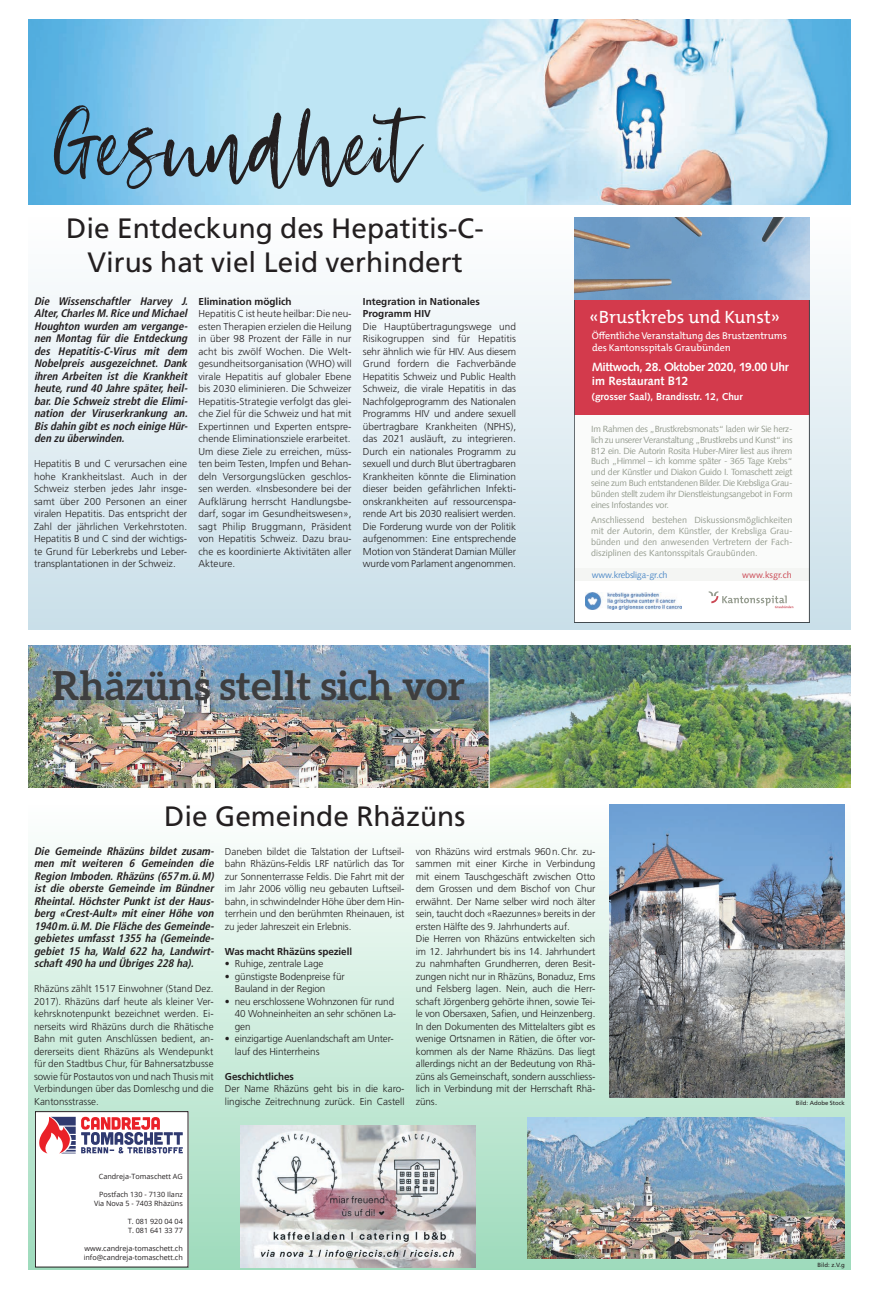
<style>
.page{position:relative;width:879px;height:1290px;background:#fff}
.page>*{position:absolute;margin:0;border:0;box-sizing:border-box;transform-origin:0 0}
.t1{font:900 110px "Rosetta";letter-spacing:.01em;color:#231f20}
.t2{font:700 40px "Aleo";color:#3e3e3f}
.t3{font:28px/34px "Frutiger LT Std";color:#231f20;text-align:center}
.t4{font:18px "The Mix B";color:#fff}
.t5{font:700 12px/14.4px "Syntax Com";letter-spacing:-.03em;color:#fff}
.t6{font:italic 700 condensed 11px/12.5px "Frutiger LT Std";color:#231f20;text-align:justify}
.t7{font:300 10px/12.5px "Frutiger LT Std";letter-spacing:-.01em;color:#231f20;text-align:justify}
.t8{font:700 10px/12.5px "Frutiger LT Std";color:#231f20}
.t9{font:10px/12px "The Mix B";letter-spacing:-.01em;color:#fff}
.t10{font:700 10px "Syntax Com";color:#fff}
.t11{font:9px/10.8px "Syntax Com";letter-spacing:-.015em;color:#969d90;text-align:justify}
.t12{font:9px "Syntax Com";letter-spacing:-.02em;color:#508bc8}
.t13{font:9px "Syntax Com";color:#ca4753}
.t14{font:7.2px/9px "Open Sans";color:#231f20}
.t15{font:6px "Frutiger LT Std";color:#231f20}
</style>
<div class="page">
<img style="left:28px;top:20px;width:822px;height:185px">
<div style="left:28px;top:217px;width:822px;height:413px;background:linear-gradient(to bottom,#fefefe,#c9dfe9)"></div>
<div style="left:28px;top:805px;width:822px;height:465px;background:linear-gradient(to bottom,#feffff,#9dd9ba)"></div>
<img style="left:240px;top:1125px;width:235px;height:142px">
<div style="left:35px;top:1111px;width:153px;height:156px;background:#fff"></div>
<svg style="left:39px;top:1117px;width:144px;height:36px"></svg>
<div style="left:35px;top:1111px;width:153px;height:156px;border:1px solid #231f20"></div>
<img style="left:609px;top:805px;width:236px;height:292px">
<img style="left:527px;top:1117px;width:318px;height:142px">
<img style="left:28px;top:645px;width:822px;height:142px">
<hr style="left:488px;top:645px;width:1px;height:147px;background:#fff">
<div style="left:574px;top:217px;width:235px;height:406px;background:#fff"></div>
<div style="left:574px;top:415px;width:235px;height:153px;background:#fafbfa"></div>
<div style="left:574px;top:568px;width:235px;height:13px;background:#f4f5f3"></div>
<div style="left:574px;top:300px;width:235px;height:115px;background:#d33a4c"></div>
<svg style="left:708px;top:591px;width:85px;height:17px"></svg>
<img style="left:574px;top:217px;width:235px;height:82px">
<img style="left:585px;top:592px;width:97px;height:17px">
<svg style="left:809px;top:217px;width:13px;height:1px"></svg>
<h1 class="t1" style="left:55px;top:88px;width:365px">Gesundheit</h1>
<h3 class="t3" style="left:66px;top:212px;width:419px">Die Entdeckung des Hepatitis-C-<br>Virus hat viel Leid verhindert</h3>
<p class="t6" style="left:34px;top:295px;width:158px">Die Wissenschaftler Harvey J.<br>Alter,CharlesM.Rice und Michael Houghton wurden am vergange&shy;nen Montag für die Entdeckung des Hepatitis-C-Virus mit dem Nobelpreis ausgezeichnet. Dank ihren Arbeiten ist die Krankheit heute,rund 40 Jahre später,heil&shy;bar.Die Schweizstrebtdie Elimi&shy;nation der Viruserkrankung an.<br>Bisdahin gibtesnoch einige Hür&shy;den zu überwinden.</p>
<p class="t7" style="left:34px;top:458px;width:155px">Hepatitis B und C verursachen eine hohe Krankheitslast. Auch in der Schweiz sterben jedes Jahr insge&shy;samt über 200 Personen an einer viralen Hepatitis. Das entspricht der Zahl der jährlichen Verkehrstoten.<br>Hepatitis B und C sind der wichtigs&shy;te Grund für Leberkrebs und Leber&shy;transplantationen in der Schweiz.</p>
<p class="t8" style="left:198px;top:295px;width:95px">Elimination möglich</p>
<p class="t7" style="left:198px;top:308px;width:155px">Hepatitis C ist heute heilbar: Die neu&shy;esten Therapien erzielen die Heilung in über 98 Prozent der Fälle in nur acht bis zwölf Wochen. Die Welt&shy;gesundheitsorganisation (WHO) will virale Hepatitis auf globaler Ebene bis 2030 eliminieren. Die Schweizer Hepatitis-Strategie verfolgt das glei&shy;che Ziel für die Schweiz und hat mit Expertinnen und Experten entspre&shy;chende Eliminationsziele erarbeitet.<br>Um diese Ziele zu erreichen, müss&shy;ten beim Testen, Impfen und Behan&shy;deln Versorgungslücken geschlos&shy;sen werden. «Insbesondere bei der Aufklärung herrscht Handlungsbe&shy;darf, sogar im Gesundheitswesen», sagt Philip Bruggmann, Präsident von Hepatitis Schweiz. Dazu brau&shy;che es koordinierte Aktivitäten aller Akteure.</p>
<p class="t8" style="left:363px;top:295px;width:118px">Integration in Nationales<br>Programm HIV</p>
<p class="t7" style="left:363px;top:320px;width:155px">Die Hauptübertragungswege und Risikogruppen sind für Hepatitis sehr ähnlich wie für HIV. Aus diesem Grund fordern die Fachverbände Hepatitis Schweiz und Public Health Schweiz, die virale Hepatitis in das Nachfolgeprogramm des Nationalen Programms HIV und andere sexuell übertragbare Krankheiten (NPHS), das 2021 ausläuft, zu integrieren.<br>Durch ein nationales Programm zu sexuell und durch Blut übertragbaren Krankheiten könnte die Elimination dieser beiden gefährlichen Infekti&shy;onskrankheiten auf ressourcenspa&shy;rende Art bis 2030 realisiert werden.<br>Die Forderung wurde von der Politik aufgenommen: Eine entsprechende Motion von Ständerat Damian Müller wurde vom Parlament angenommen.</p>
<h2 class="t2" style="left:52px;top:662px;width:414px">Rhäzüns stellt sich vor</h2>
<h3 class="t3" style="left:164px;top:799px;width:303px">Die Gemeinde Rhäzüns</h3>
<h3 class="t4" style="left:589px;top:306px;width:192px">«Brustkrebs und Kunst»</h3>
<p class="t9" style="left:592px;top:330px;width:196px">Öffentliche Veranstaltung des Brustzentrums des Kantonsspitals Graubünden</p>
<p class="t5" style="left:592px;top:359px;width:199px">Mittwoch, 28. Oktober 2020, 19.00 Uhr im Restaurant B12</p>
<p class="t10" style="left:592px;top:390px;width:153px">(grosser Saal), Brandisstr. 12, Chur</p>
<p class="t11" style="left:591px;top:423px;width:203px">Im Rahmen des „Brustkrebsmonats“ laden wir Sie herz&shy;lich zu unserer Veranstaltung „Brustkrebs und Kunst“ ins B12 ein. Die Autorin Rosita Huber-Mirer liest aus ihrem Buch „Himmel – ich komme später - 365 Tage Krebs“ und der Künstler und Diakon Guido I. Tomaschett zeigt seine zum Buch entstandenen Bilder. Die Krebsliga Grau&shy;bünden stellt zudem ihr Dienstleistungsangebot in Form eines Infostandes vor.</p>
<p class="t11" style="left:591px;top:515px;width:203px">Anschliessend bestehen Diskussionsmöglichkeiten mit der Autorin, dem Künstler, der Krebsliga Grau&shy;bünden und den anwesenden Vertretern der Fach&shy;disziplinen des Kantonsspitals Graubünden.</p>
<p class="t12" style="left:592px;top:569px;width:77px">www.krebsliga-gr.ch</p>
<p class="t13" style="left:742px;top:569px;width:51px">www.ksgr.ch</p>
<p class="t6" style="left:34px;top:845px;width:184px">Die Gemeinde Rhäzüns bildet zusam&shy;men mit weiteren 6 Gemeinden die Region Imboden.Rhäzüns (657m.ü.M) ist die oberste Gemeinde im Bündner Rheintal. Höchster Punkt ist der Haus&shy;berg «Crest-Ault» mit einer Höhe von 1940m.ü.M.Die Fläche desGemeinde&shy;gebietes umfasst 1355 ha (Gemeinde&shy;gebiet 15 ha, Wald 622 ha, Landwirt&shy;schaft490 ha und Übriges228 ha).</p>
<p class="t7" style="left:34px;top:983px;width:181px">Rhäzüns zählt 1517 Einwohner (Stand Dez.<br>2017). Rhäzüns darf heute als kleiner Ver&shy;kehrsknotenpunkt bezeichnet werden. Ei&shy;nerseits wird Rhäzüns durch die Rhätische Bahn mit guten Anschlüssen bedient, an&shy;dererseits dient Rhäzüns als Wendepunkt für den Stadtbus Chur, für Bahnersatzbusse sowie für Postautos von und nach Thusis mit Verbindungen über das Domleschg und die Kantonsstrasse.</p>
<p class="t7" style="left:225px;top:845px;width:181px">Daneben bildet die Talstation der Luftseil&shy;bahn Rhäzüns-Feldis LRF natürlich das Tor zur Sonnenterrasse Feldis. Die Fahrt mit der im Jahr 2006 völlig neu gebauten Luftseil&shy;bahn, in schwindelnder Höhe über dem Hin&shy;terrhein und den berühmten Rheinauen, ist zu jeder Jahreszeit ein Erlebnis.</p>
<p class="t8" style="left:225px;top:945px;width:129px">Was macht Rhäzüns speziell</p>
<p class="t7" style="left:225px;top:958px;width:100px">• Ruhige, zentrale Lage</p>
<p class="t7" style="left:235px;top:970px;width:111px;text-indent:-10px">• günstigste Bodenpreise für<br>Bauland in der Region</p>
<p class="t7" style="left:235px;top:995px;width:163px;text-align:left;text-indent:-10px">• neu erschlossene Wohnzonen für rund<br>40 Wohneinheiten an sehr schönen La&shy;gen</p>
<p class="t7" style="left:235px;top:1033px;width:160px;text-indent:-10px">• einzigartige Auenlandschaft am Unter&shy;lauf des Hinterrheins</p>
<p class="t8" style="left:225px;top:1070px;width:71px">Geschichtliches</p>
<p class="t7" style="left:225px;top:1083px;width:181px">Der Name Rhäzüns geht bis in die karo&shy;lingische Zeitrechnung zurück. Ein Castell</p>
<p class="t7" style="left:416px;top:845px;width:181px;text-align:left">von Rhäzüns wird erstmals 960n.Chr. zu&shy;sammen mit einer Kirche in Verbindung mit einem Tauschgeschäft zwischen Otto dem Grossen und dem Bischof von Chur erwähnt. Der Name selber wird noch älter sein, taucht doch «Raezunnes» bereits in der ersten Hälfte des 9. Jahrhunderts auf.<br>Die Herren von Rhäzüns entwickelten sich im 12. Jahrhundert bis ins 14. Jahrhundert zu nahmhaften Grundherren, deren Besit&shy;zungen nicht nur in Rhäzüns, Bonaduz, Ems und Felsberg lagen. Nein, auch die Herr&shy;schaft Jörgenberg gehörte ihnen, sowie Tei&shy;le von Obersaxen, Safien, und Heinzenberg.<br>In den Dokumenten des Mittelalters gibt es wenige Ortsnamen in Rätien, die öfter vor&shy;kommen als der Name Rhäzüns. Das liegt allerdings nicht an der Bedeutung von Rhä&shy;züns als Gemeinschaft, sondern ausschliess&shy;lich in Verbindung mit der Herrschaft Rhä&shy;züns.</p>
<p class="t14" style="left:99px;top:1172px;width:85px">Candreja-Tomaschett AG</p>
<p class="t14" style="left:94px;top:1190px;width:90px;text-align:right">Postfach 130 - 7130 Ilanz<br>Via Nova 5 - 7403 Rhäzüns</p>
<p class="t14" style="left:128px;top:1217px;width:56px">T. 081 920 04 04<br>T. 081 641 33 77</p>
<p class="t14" style="left:84px;top:1244px;width:101px">www.candreja-tomaschett.ch info@candreja-tomaschett.ch</p>
<p class="t15" style="left:796px;top:1099px;width:51px">Bild: Adobe Stock</p>
<p class="t15" style="left:817px;top:1261px;width:29px">Bild: z.V.g</p>
</div>
